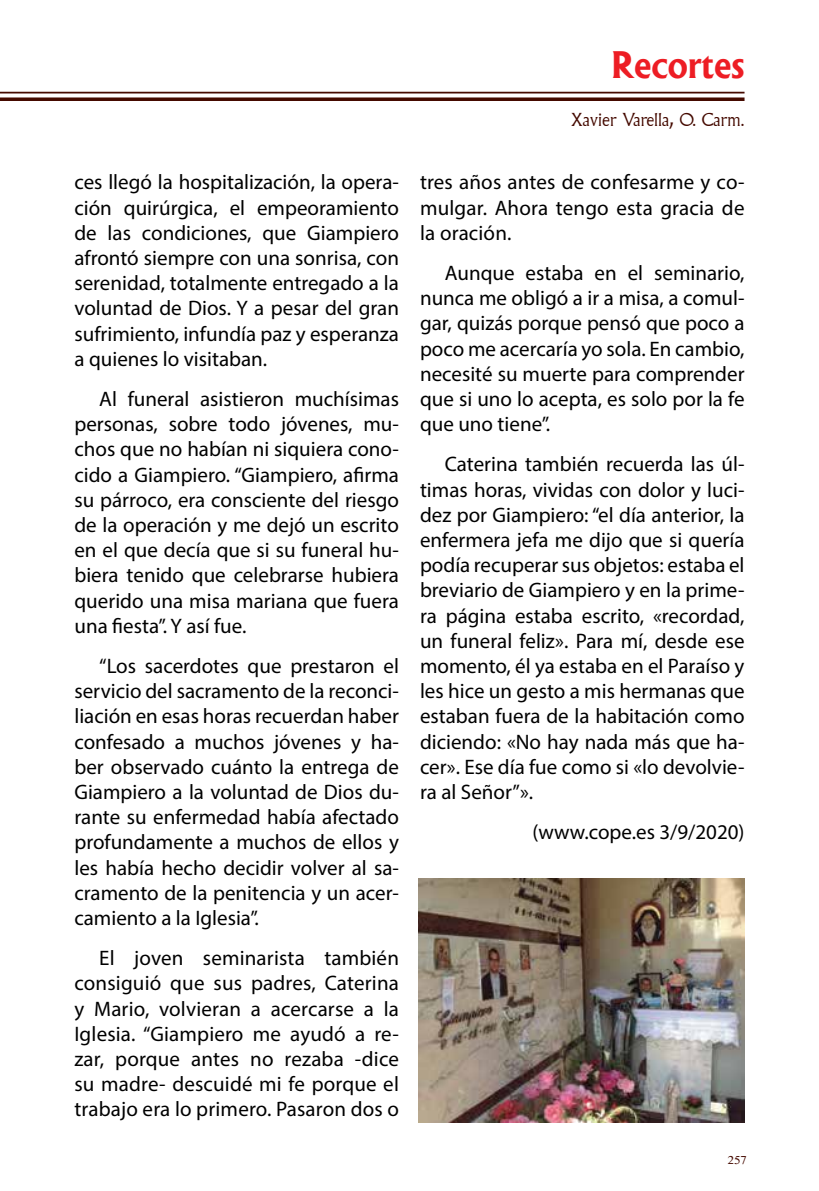
<style>
.page{position:relative;width:819px;height:1191px;background:#fff}
.page>*{position:absolute;margin:0;border:0;box-sizing:border-box;transform-origin:0 0}
.t1{font:700 35px "Albertus";color:#ed1d24}
.t2{font:21px/25.2px "Myriad Pro";color:#000;text-align:justify}
.t3{font:300 17.5px "Albertus";color:#450a00}
.t4{font:12.25px "Tamil MN";color:#450a00}
</style>
<div class="page">
<svg style="left:0;top:97px;width:744px;height:4px;background:#5b281f"></svg>
<hr style="left:0;top:92px;width:744px;height:1px;background:#450a00">
<img style="left:418px;top:878px;width:326px;height:244px">
<p class="t2" style="left:74px;top:169px;width:326px">ces llegó la hospitalización, la opera&shy;ción quirúrgica, el empeoramiento de las condiciones, que Giampiero afrontó siempre con una sonrisa, con serenidad, totalmente entregado a la voluntad de Dios. Y a pesar del gran sufrimiento, infundía paz y esperanza a quienes lo visitaban.</p>
<p class="t2" style="left:74px;top:386px;width:326px;text-indent:25px">Al funeral asistieron muchísimas personas, sobre todo jóvenes, mu&shy;chos que no habían ni siquiera cono&shy;cido a Giampiero. “Giampiero, afirma su párroco, era consciente del riesgo de la operación y me dejó un escrito en el que decía que si su funeral hu&shy;biera tenido que celebrarse hubiera querido una misa mariana que fuera una fiesta”. Y así fue.</p>
<p class="t2" style="left:74px;top:653px;width:326px;text-indent:25px">“Los sacerdotes que prestaron el servicio del sacramento de la reconci&shy;liación en esas horas recuerdan haber confesado a muchos jóvenes y ha&shy;ber observado cuánto la entrega de Giampiero a la voluntad de Dios du&shy;rante su enfermedad había afectado profundamente a muchos de ellos y les había hecho decidir volver al sa&shy;cramento de la penitencia y un acer&shy;camiento a la Iglesia”.</p>
<p class="t2" style="left:74px;top:945px;width:326px;text-indent:25px">El joven seminarista también consiguió que sus padres, Caterina y Mario, volvieran a acercarse a la Iglesia. “Giampiero me ayudó a re&shy;zar, porque antes no rezaba -dice su madre- descuidé mi fe porque el trabajo era lo primero. Pasaron dos o</p>
<h1 class="t1" style="left:610px;top:43px;width:135px">Recortes</h1>
<p class="t3" style="left:571px;top:110px;width:175px">Xavier Varella, O. Carm.</p>
<p class="t2" style="left:420px;top:169px;width:326px">tres años antes de confesarme y co&shy;mulgar. Ahora tengo esta gracia de la oración.</p>
<p class="t2" style="left:420px;top:260px;width:326px;text-indent:25px">Aunque estaba en el seminario, nunca me obligó a ir a misa, a comul&shy;gar, quizás porque pensó que poco a poco me acercaría yo sola. En cambio, necesité su muerte para comprender que si uno lo acepta, es solo por la fe que uno tiene”.</p>
<p class="t2" style="left:420px;top:451px;width:326px;text-indent:25px">Caterina también recuerda las úl&shy;timas horas, vividas con dolor y luci&shy;dez por Giampiero: “el día anterior, la enfermera jefa me dijo que si quería podía recuperar sus objetos: estaba el breviario de Giampiero y en la prime&shy;ra página estaba escrito, «recordad, un funeral feliz». Para mí, desde ese momento, él ya estaba en el Paraíso y les hice un gesto a mis hermanas que estaban fuera de la habitación como diciendo: «No hay nada más que ha&shy;cer». Ese día fue como si «lo devolvie&shy;ra al Señor”».</p>
<p class="t2" style="left:532px;top:819px;width:214px">(www.cope.es 3/9/2020)</p>
<p class="t4" style="left:727px;top:1151px;width:21px">257</p>
</div>
